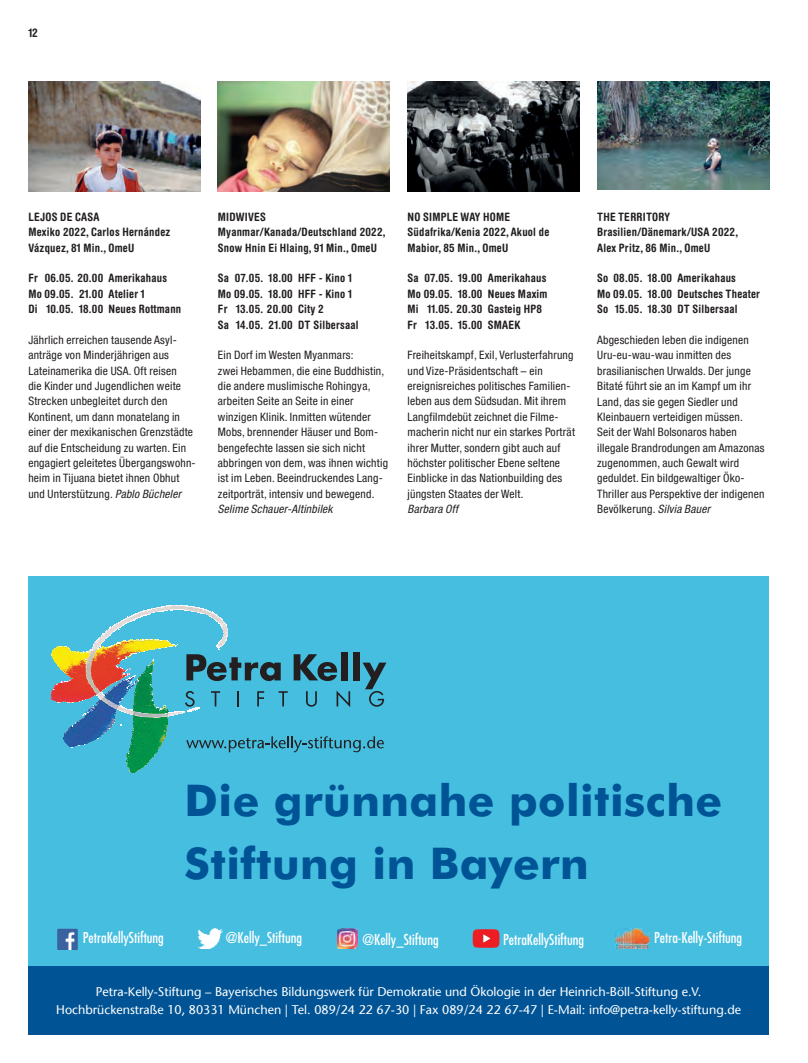
<style>
.page{position:relative;width:808px;height:1063px;background:#fff}
.page>*{position:absolute;margin:0;border:0;box-sizing:border-box;transform-origin:0 0}
.t1{font:700 43.75px/62.5px "Futura";letter-spacing:.01em;color:#005495}
.t2{font:500 condensed 14.62px "Futura";color:#fff}
.t3{font:12.5px/17.5px "Stone Sans";color:#fff;text-align:center}
.t4{font:700 condensed 11.88px "Helvetica Rounded LT Pro";color:#231f20}
.t5{font:condensed 11.5px/15.4px "Helvetica Neue LT Pro";letter-spacing:.02em;color:#231f20}
.t6{font:700 condensed 11.5px/15.4px "Helvetica Rounded LT Pro";letter-spacing:.02em;color:#231f20}
.t7{font:italic condensed 11.5px "Helvetica Neue LT Pro";letter-spacing:.02em;color:#231f20}
.s1{font-style:italic}
</style>
<div class="page">
<img style="left:28px;top:81px;width:172px;height:110px">
<img style="left:218px;top:81px;width:172px;height:110px">
<img style="left:407px;top:81px;width:172px;height:110px">
<img style="left:597px;top:81px;width:172px;height:108px">
<div style="left:28px;top:576px;width:741px;height:459px;background:#45bee0"></div>
<div style="left:28px;top:966px;width:741px;height:69px;background:#005495"></div>
<img style="left:130px;top:744px;width:32px;height:3px">
<svg style="left:126px;top:746px;width:34px;height:27px"></svg>
<img style="left:131px;top:739px;width:33px;height:5px">
<img style="left:132px;top:732px;width:34px;height:7px">
<img style="left:133px;top:717px;width:35px;height:16px">
<img style="left:105px;top:724px;width:8px;height:3px">
<svg style="left:65px;top:723px;width:40px;height:25px"></svg>
<img style="left:76px;top:722px;width:39px;height:2px">
<img style="left:80px;top:720px;width:35px;height:2px">
<img style="left:82px;top:718px;width:33px;height:2px">
<img style="left:84px;top:717px;width:31px;height:2px">
<svg style="left:294px;top:654px;width:43px;height:27px"></svg>
<div style="left:341px;top:652px;width:7px;height:28px;background:#231f20"></div>
<div style="left:353px;top:652px;width:7px;height:28px;background:#231f20"></div>
<svg style="left:52px;top:605px;width:236px;height:112px"></svg>
<svg style="left:306px;top:691px;width:11px;height:16px"></svg>
<svg style="left:337px;top:691px;width:13px;height:16px"></svg>
<svg style="left:363px;top:663px;width:23px;height:44px"></svg>
<svg style="left:186px;top:736px;width:198px;height:16px"></svg>
<img style="left:57px;top:929px;width:21px;height:20px">
<img style="left:197px;top:929px;width:25px;height:20px">
<img style="left:337px;top:929px;width:21px;height:19px">
<img style="left:616px;top:929px;width:33px;height:19px">
<svg style="left:473px;top:929px;width:26px;height:19px"></svg>
<p class="t4" style="left:28px;top:26px;width:11px">12</p>
<p class="t6" style="left:28px;top:209px;width:144px">LEJOS DE CASA<br>Mexiko 2022, Carlos Hernández<br>Vázquez, 81 Min., OmeU</p>
<p class="t6" style="left:28px;top:270px;width:154px">Fr 06.05. 20.00 Amerikahaus<br>Mo 09.05. 21.00 Atelier 1<br>Di 10.05. 18.00 Neues Rottmann</p>
<p class="t5" style="left:28px;top:332px;width:169px">Jährlich erreichen tausende Asyl&shy;anträge von Minderjährigen aus Lateinamerika die USA. Oft reisen<br>die Kinder und Jugendlichen weite Strecken unbegleitet durch den Kontinent, um dann monatelang in einer der mexikanischen Grenzstädte auf die Entscheidung zu warten. Ein engagiert geleitetes Übergangswohn&shy;heim in Tijuana bietet ihnen Obhut und Unterstützung. <span class="s1">Pablo Bücheler</span></p>
<p class="t6" style="left:218px;top:209px;width:169px">MIDWIVES<br>Myanmar/Kanada/Deutschland 2022,<br>Snow Hnin Ei Hlaing, 91 Min., OmeU</p>
<p class="t6" style="left:218px;top:270px;width:142px">Sa 07.05. 18.00 HFF - Kino 1<br>Mo 09.05. 18.00 HFF - Kino 1<br>Fr 13.05. 20.00 City 2<br>Sa 14.05. 21.00 DT Silbersaal</p>
<p class="t5" style="left:218px;top:347px;width:172px">Ein Dorf im Westen Myanmars:<br>zwei Hebammen, die eine Buddhistin, die andere muslimische Rohingya, arbeiten Seite an Seite in einer winzigen Klinik. Inmitten wütender Mobs, brennender Häuser und Bom&shy;bengefechte lassen sie sich nicht abbringen von dem, was ihnen wichtig ist im Leben. Beeindruckendes Lang&shy;zeitporträt, intensiv und bewegend.</p>
<p class="t7" style="left:218px;top:502px;width:116px">Selime Schauer-Altinbilek</p>
<p class="t6" style="left:407px;top:209px;width:143px">NO SIMPLE WAY HOME<br>Südafrika/Kenia 2022, Akuol de<br>Mabior, 85 Min., OmeU</p>
<p class="t6" style="left:407px;top:270px;width:142px">Sa 07.05. 19.00 Amerikahaus<br>Mo 09.05. 18.00 Neues Maxim<br>Mi 11.05. 20.30 Gasteig HP8<br>Fr 13.05. 15.00 SMAEK</p>
<p class="t5" style="left:407px;top:347px;width:169px">Freiheitskampf, Exil, Verlusterfahrung und Vize-Präsidentschaft – ein ereignisreiches politisches Familien&shy;leben aus dem Südsudan. Mit ihrem Langfilmdebüt zeichnet die Filme&shy;macherin nicht nur ein starkes Porträt ihrer Mutter, sondern gibt auch auf höchster politischer Ebene seltene Einblicke in das Nationbuilding des jüngsten Staates der Welt.</p>
<p class="t7" style="left:407px;top:502px;width:52px">Barbara Off</p>
<p class="t6" style="left:597px;top:209px;width:142px">THE TERRITORY<br>Brasilien/Dänemark/USA 2022,<br>Alex Pritz, 86 Min., OmeU</p>
<p class="t6" style="left:597px;top:270px;width:164px">So 08.05. 18.00 Amerikahaus<br>Mo 09.05. 18.00 Deutsches Theater<br>So 15.05. 18.30 DT Silbersaal</p>
<p class="t5" style="left:597px;top:332px;width:169px">Abgeschieden leben die indigenen Uru-eu-wau-wau inmitten des brasilianischen Urwalds. Der junge Bitaté führt sie an im Kampf um ihr Land, das sie gegen Siedler und Kleinbauern verteidigen müssen.<br>Seit der Wahl Bolsonaros haben illegale Brandrodungen am Amazonas zugenommen, auch Gewalt wird geduldet. Ein bildgewaltiger Öko-Thriller aus Perspektive der indigenen Bevölkerung. <span class="s1">Silvia Bauer</span></p>
<h1 class="t1" style="left:185px;top:769px;width:539px">Die grünnahe politische<br>Stiftung in Bayern</h1>
<p class="t2" style="left:83px;top:928px;width:82px">PetraKellyStiftung</p>
<p class="t2" style="left:226px;top:928px;width:78px">@Kelly_Stiftung</p>
<p class="t2" style="left:362px;top:930px;width:78px">@Kelly_Stiftung</p>
<p class="t2" style="left:503px;top:930px;width:82px">PetraKellyStiftung</p>
<p class="t2" style="left:654px;top:928px;width:90px">Petra-Kelly-Stiftung</p>
<p class="t3" style="left:56px;top:984px;width:686px">Petra-Kelly-Stiftung – Bayerisches Bildungswerk für Demokratie und Ökologie in der Heinrich-Böll-Stiftung e.V.<br>Hochbrückenstraße 10, 80331 München | Tel. 089/24 22 67-30 | Fax 089/24 22 67-47 | E-Mail: info@petra-kelly-stiftung.de</p>
</div>
